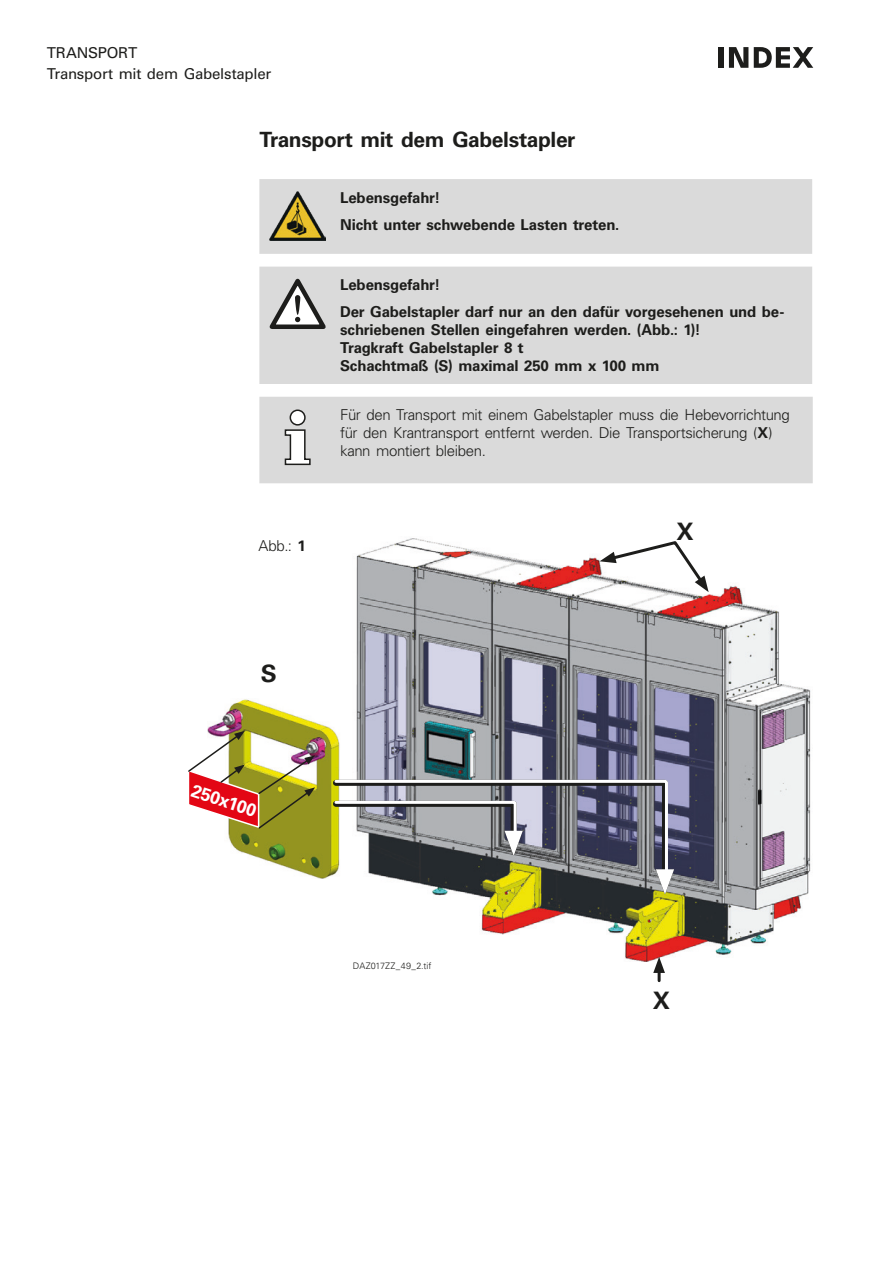
<style>
.page{position:relative;width:893px;height:1263px;background:#fff}
.page>*{position:absolute;margin:0;border:0;box-sizing:border-box;transform-origin:0 0}
.Titel_1_Kopf{font:700 24px "INDEX Univers";color:#1d1d1b}
.Titel_2{font:700 21px "INDEX Univers";letter-spacing:-.02em;color:#1d1d1b}
.Titel_3{font:700 18px "INDEX Univers";color:#fff}
.Text_fett{font:700 15px/18px "INDEX Univers";letter-spacing:-.01em;color:#1d1d1b}
.Text{font:300 15px/18px "INDEX Univers";letter-spacing:-.025em;color:#1d1d1b}
.t1{font:15px/21.3px "INDEX Univers";letter-spacing:-.015em;color:#1d1d1b}
.Zeichn_-Nr__links{font:300 9px "INDEX Univers";color:#1d1d1b}
.s1{font-weight:700}
</style>
<div class="page">
<svg style="left:728px;top:47px;width:26px;height:21px"></svg>
<div style="left:719px;top:47px;width:5px;height:21px;background:#1d1d1b"></div>
<svg style="left:729px;top:47px;width:19px;height:21px"></svg>
<svg style="left:754px;top:47px;width:59px;height:21px"></svg>
<img style="left:208px;top:699px;width:132px;height:180px">
<svg style="left:188px;top:731px;width:127px;height:99px"></svg>
<img style="left:356px;top:538px;width:455px;height:423px">
<div style="left:259px;top:179px;width:553px;height:75px;background:#dadada"></div>
<img style="left:270px;top:191px;width:56px;height:49px">
<div style="left:259px;top:267px;width:553px;height:117px;background:#dadada"></div>
<svg style="left:270px;top:279px;width:56px;height:50px"></svg>
<div style="left:295px;top:295px;width:5px;height:20px;background:#1d1d1b;border-radius:3px"></div>
<div style="left:259px;top:397px;width:554px;height:86px;background:#dadada"></div>
<svg style="left:285px;top:429px;width:26px;height:36px"></svg>
<div style="left:290px;top:410px;width:15px;height:15px;background:#fff;border-radius:50%"></div>
<div style="left:290px;top:409px;width:16px;height:17px;border:2px solid #1d1d1b;border-radius:50%"></div>
<svg style="left:600px;top:539px;width:109px;height:53px"></svg>
<hr style="left:658px;top:967px;width:3px;height:14px;background:#1d1d1b">
<svg style="left:653px;top:957px;width:12px;height:16px"></svg>
<svg style="left:330px;top:777px;width:344px;height:117px;background:#838583"></svg>
<p class="t1" style="left:47px;top:42px;width:226px;text-indent:60px">ort<br>Transport mit dem Gabelstapler</p>
<p class="t1" style="left:47px;top:42px;width:20px">Transp</p>
<p class="Titel_2" style="left:259px;top:127px;width:318px">Transport mit dem Gabelstapler</p>
<p class="Text_fett" style="left:340px;top:189px;width:102px">Lebensgefahr!</p>
<p class="Text_fett" style="left:340px;top:216px;width:281px">Nicht unter schwebende Lasten treten.</p>
<p class="Text" style="left:258px;top:537px;width:49px">Abb.: <span class="s1">1</span></p>
<p class="Text_fett" style="left:340px;top:276px;width:102px">Lebensgefahr!</p>
<p class="Text_fett" style="left:340px;top:303px;width:446px">Der Gabelstapler darf nur an den dafür vorgesehenen und be&shy;schriebenen Stellen eingefahren werden. (Abb.: 1)!</p>
<p class="Text_fett" style="left:340px;top:339px;width:185px">Tragkraft Gabelstapler 8 t</p>
<p class="Text_fett" style="left:340px;top:357px;width:321px">Schachtmaß (S) maximal 250 mm x 100 mm</p>
<p class="Text" style="left:340px;top:406px;width:451px">Für den Transport mit einem Gabelstapler muss die Hebevorrichtung für den Krantransport entfernt werden. Die Transportsicherung (<span class="s1">X</span>) kann montiert bleiben.</p>
<p class="Titel_1_Kopf" style="left:676px;top:517px;width:19px">X</p>
<p class="Titel_1_Kopf" style="left:261px;top:660px;width:18px">S</p>
<p class="Titel_3" style="left:196px;top:780px;width:69px;rotate:19deg">250x100</p>
<p class="Zeichn_-Nr__links" style="left:353px;top:961px;width:80px">DAZ017ZZ_49_2.tif</p>
<p class="Titel_1_Kopf" style="left:653px;top:986px;width:19px">X</p>
</div>
